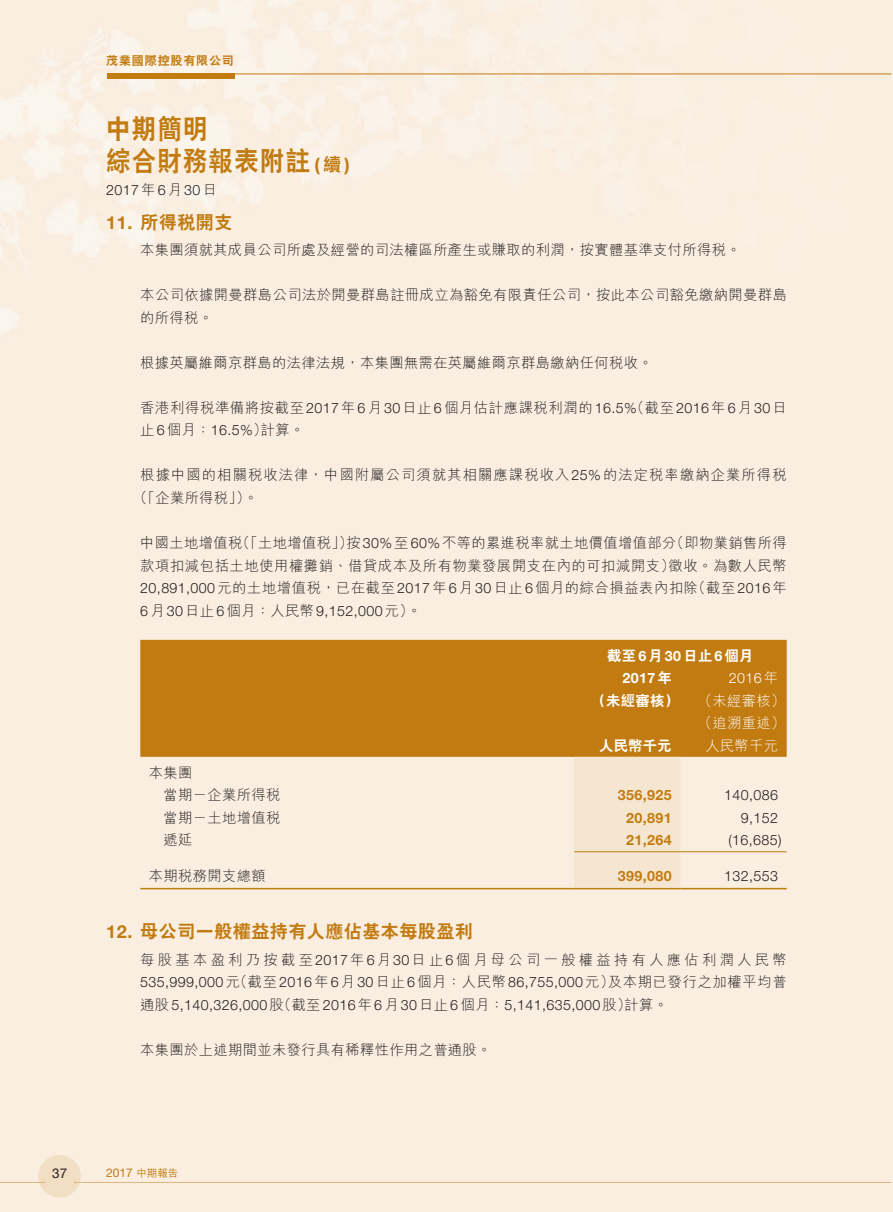
<style>
.page{position:relative;width:893px;height:1212px;background:#fff}
.page>*{position:absolute;margin:0;border:0;box-sizing:border-box;transform-origin:0 0}
.t1{font:800 27px "C Hei 2 HK";letter-spacing:.055em;color:#c27b11;scale:.9 1}
._3__標題{font:800 18px "C Hei 2 HK";letter-spacing:.03em;color:#c27b11}
.t2{font:700 18px "Helvetica Neue LT Std";color:#c27b11}
._1__內文{font:300 14.25px/22.5px "M Hei HK";letter-spacing:.03em;color:#231f20}
._1__內文-2{font:300 14.25px "Helvetica Neue LT Std";letter-spacing:.03em;color:#231f20}
._1__內文-3{font:300 14.25px/22.5px "M Hei HK";letter-spacing:.08em;color:#231f20}
._1__內文-4{font:300 14.25px/22.5px "M Hei HK";letter-spacing:.235em;color:#231f20;text-align:right}
._1__內文-5{font:300 14.25px/22.5px "M Hei HK";letter-spacing:.05em;color:#231f20}
._1__內文-6{font:700 14.25px "Helvetica Neue LT Std";letter-spacing:.03em;color:#c27b11}
._1__內文-7{font:800 14.25px "C Hei 2 HK";letter-spacing:.03em;color:#fff}
._1__內文-8{font:300 14.25px "M Hei HK";letter-spacing:.03em;color:#fff}
._1__內文-9{font:300 14.25px "Helvetica Neue LT Std";color:#fff}
._1__內文-10{font:700 14.25px "Helvetica Neue LT Std";color:#fff}
.t3{font:13.5px "Helvetica Neue LT Std";color:#231f20}
.t4{font:800 12px "C Hei 2 HK";letter-spacing:.07em;color:#c27b11}
.t5{font:12px "Helvetica Neue LT Std";color:#c27b11}
.t6{font:500 10.5px "M Hei HK";color:#c27b11}
.s1{font-family:"M Hei HK"}
.s2{font-family:"Helvetica Neue LT Std";font-weight:700}
.s3{font-family:"C Hei 2 HK";font-weight:800}
.s4{font-family:"Helvetica Neue LT Std"}
</style>
<div class="page">
<div style="left:0;top:0;width:892px;height:1212px;background:#f9eee0"></div>
<div style="left:38px;top:1155px;width:43px;height:42px;background:#f2dec3;border-radius:50%"></div>
<hr style="left:75px;top:1182px;width:816px;height:1px;background:#dfb57c">
<hr style="left:0;top:1182px;width:45px;height:1px;background:#dfb57c">
<hr style="left:107px;top:74px;width:784px;height:1px;background:#c27b11">
<div style="left:107px;top:74px;width:127px;height:5px;background:#c27b11"></div>
<div style="left:140px;top:640px;width:647px;height:117px;background:#c27b11"></div>
<div style="left:574px;top:757px;width:106px;height:130px;background:#f5e6d1"></div>
<hr style="left:574px;top:851px;width:106px;height:1px;background:#c27b11">
<hr style="left:680px;top:851px;width:107px;height:1px;background:#c27b11">
<hr style="left:140px;top:888px;width:434px;height:1px;background:#c27b11">
<hr style="left:574px;top:888px;width:106px;height:1px;background:#c27b11">
<hr style="left:680px;top:888px;width:107px;height:1px;background:#c27b11">
<p class="t4" style="left:106px;top:54px;width:129px">茂業國際控股有限公司</p>
<h1 class="t1" style="left:106px;top:116px;width:114px">中期簡明</h1>
<h1 class="t1" style="left:106px;top:147px;width:228px">綜合財務報表附註</h1>
<p class="_1__內文-2" style="left:106px;top:181px;width:112px">2017<span class="s1">年</span>6<span class="s1">月</span>30<span class="s1">日</span></p>
<p class="_3__標題" style="left:106px;top:213px;width:128px"><span class="s2">11.</span> 所得稅開支</p>
<p class="_1__內文" style="left:140px;top:239px;width:602px">本集團須就其成員公司所處及經營的司法權區所產生或賺取的利潤，按實體基準支付所得稅。</p>
<p class="_1__內文" style="left:140px;top:284px;width:648px">本公司依據開曼群島公司法於開曼群島註冊成立為豁免有限責任公司，按此本公司豁免繳納開曼群島的所得稅。</p>
<p class="_1__內文" style="left:140px;top:351px;width:514px">根據英屬維爾京群島的法律法規，本集團無需在英屬維爾京群島繳納任何稅收。</p>
<p class="_1__內文-2" style="left:630px;top:399px;width:158px"><span class="s1">（截至</span>2016<span class="s1">年</span>6<span class="s1">月</span>30<span class="s1">日</span></p>
<p class="t2" style="left:314px;top:153px;width:37px"><span class="s3">續</span>( (</p>
<p class="_1__內文-5" style="left:261px;top:396px;width:378px;text-indent:-120px">香港利得稅準備將按截至<span class="s4">2017</span>年<span class="s4">6</span>月<span class="s4">30</span>日止<span class="s4">6</span>個月估計應課稅利潤的<span class="s4">16.5%</span>計算。</p>
<p class="_1__內文-2" style="left:140px;top:422px;width:129px"><span class="s1">止</span>6<span class="s1">個月：</span>16.5%<span class="s1">）</span></p>
<p class="_1__內文-3" style="left:133px;top:464px;width:655px;text-indent:7px">根據中國的相關稅收法律，中國附屬公司須就其相關應課稅收入<span class="s4">25%</span>的法定稅率繳納企業所得稅（「企業所得稅 。(「</p>
<p class="_1__內文" style="left:670px;top:531px;width:118px">（即物業銷售所得</p>
<p class="_1__內文" style="left:236px;top:531px;width:119px">（「土地增值稅」）</p>
<p class="_1__內文" style="left:346px;top:531px;width:332px">按<span class="s4">30%</span>至<span class="s4">60%</span>不等的累進稅率就土地價值增值部分</p>
<p class="_1__內文" style="left:140px;top:531px;width:104px">中國土地增值稅</p>
<p class="_1__內文" style="left:140px;top:554px;width:536px">款項扣減包括土地使用權攤銷、借貸成本及所有物業發展開支在內的可扣減開支）</p>
<p class="_1__內文" style="left:669px;top:554px;width:120px">徵收。為數人民幣</p>
<p class="_1__內文" style="left:691px;top:576px;width:97px">（截至<span class="s4">2016</span>年</p>
<p class="_1__內文" style="left:140px;top:576px;width:559px"><span class="s4">20,891,000</span>元的土地增值稅，已在截至<span class="s4">2017</span>年<span class="s4">6</span>月<span class="s4">30</span>日止<span class="s4">6</span>個月的綜合損益表內扣除<br><span class="s4">6</span>月<span class="s4">30</span>日止<span class="s4">6</span>個月：人民幣<span class="s4">9,152,000</span>元。(</p>
<p class="_1__內文-7" style="left:607px;top:648px;width:148px">截至<span class="s2">6</span>月<span class="s2">30</span>日止<span class="s2">6</span>個月</p>
<p class="_1__內文-9" style="left:729px;top:669px;width:51px">2016 <span class="s1">年</span></p>
<p class="_1__內文-10" style="left:623px;top:669px;width:51px">2017<span class="s3">年</span></p>
<p class="_1__內文-7" style="left:591px;top:693px;width:89px">（未經審核）</p>
<p class="_1__內文-8" style="left:698px;top:693px;width:89px">（未經審核(</p>
<p class="_1__內文-7" style="left:599px;top:738px;width:74px">人民幣千元</p>
<p class="_1__內文-8" style="left:698px;top:715px;width:89px">（追溯重述(</p>
<p class="_1__內文-8" style="left:705px;top:738px;width:74px">人民幣千元</p>
<p class="_1__內文" style="left:149px;top:761px;width:45px">本集團</p>
<p class="_1__內文" style="left:163px;top:783px;width:118px">當期－企業所得稅</p>
<p class="_1__內文-6" style="left:618px;top:786px;width:55px">356,925</p>
<p class="_1__內文-2" style="left:724px;top:786px;width:55px">140,086</p>
<p class="_1__內文" style="left:163px;top:806px;width:118px">當期－土地增值稅</p>
<p class="_1__內文-6" style="left:626px;top:809px;width:47px">20,891</p>
<p class="_1__內文-2" style="left:741px;top:809px;width:39px">9,152</p>
<p class="_1__內文" style="left:163px;top:828px;width:30px">遞延</p>
<p class="_1__內文-6" style="left:626px;top:831px;width:47px">21,264</p>
<p class="_1__內文-2" style="left:728px;top:831px;width:55px">)16,685(</p>
<p class="_1__內文" style="left:149px;top:864px;width:118px">本期稅務開支總額</p>
<p class="_3__標題" style="left:106px;top:922px;width:368px"><span class="s2">12.</span> 母公司一般權益持有人應佔基本每股盈利</p>
<p class="_1__內文-4" style="left:140px;top:948px;width:648px">每股基本盈利乃按截至<span class="s4">2017</span>年<span class="s4">6</span>月<span class="s4">30</span>日止<span class="s4">6</span>個月母公司一般權益持有人應佔利潤人民幣及本期已發行之加權平均普</p>
<p class="_1__內文-6" style="left:618px;top:867px;width:55px">399,080</p>
<p class="_1__內文-2" style="left:724px;top:867px;width:55px">132,553</p>
<p class="_1__內文-2" style="left:140px;top:973px;width:476px">535,999,000 <span class="s1">（元截至</span>2016<span class="s1">年</span>6<span class="s1">月</span>30<span class="s1">日止</span>6<span class="s1">個月：人民幣</span>86,755,000<span class="s1">元）</span></p>
<p class="_1__內文-2" style="left:140px;top:996px;width:492px"><span class="s1">通股</span>5,140,326,000 <span class="s1">（股截至</span>2016<span class="s1">年</span>6<span class="s1">月</span>30<span class="s1">日止</span>6<span class="s1">個月：</span>5,141,635,000<span class="s1">股）</span></p>
<p class="_1__內文" style="left:140px;top:1038px;width:353px">本集團於上述期間並未發行具有稀釋性作用之普通股。</p>
<p class="_1__內文" style="left:625px;top:993px;width:45px">計算。</p>
<p class="t3" style="left:52px;top:1165px;width:17px">37</p>
<p class="t6" style="left:136px;top:1166px;width:43px">中期報告</p>
<p class="t5" style="left:106px;top:1166px;width:28px">2017</p>
</div>
